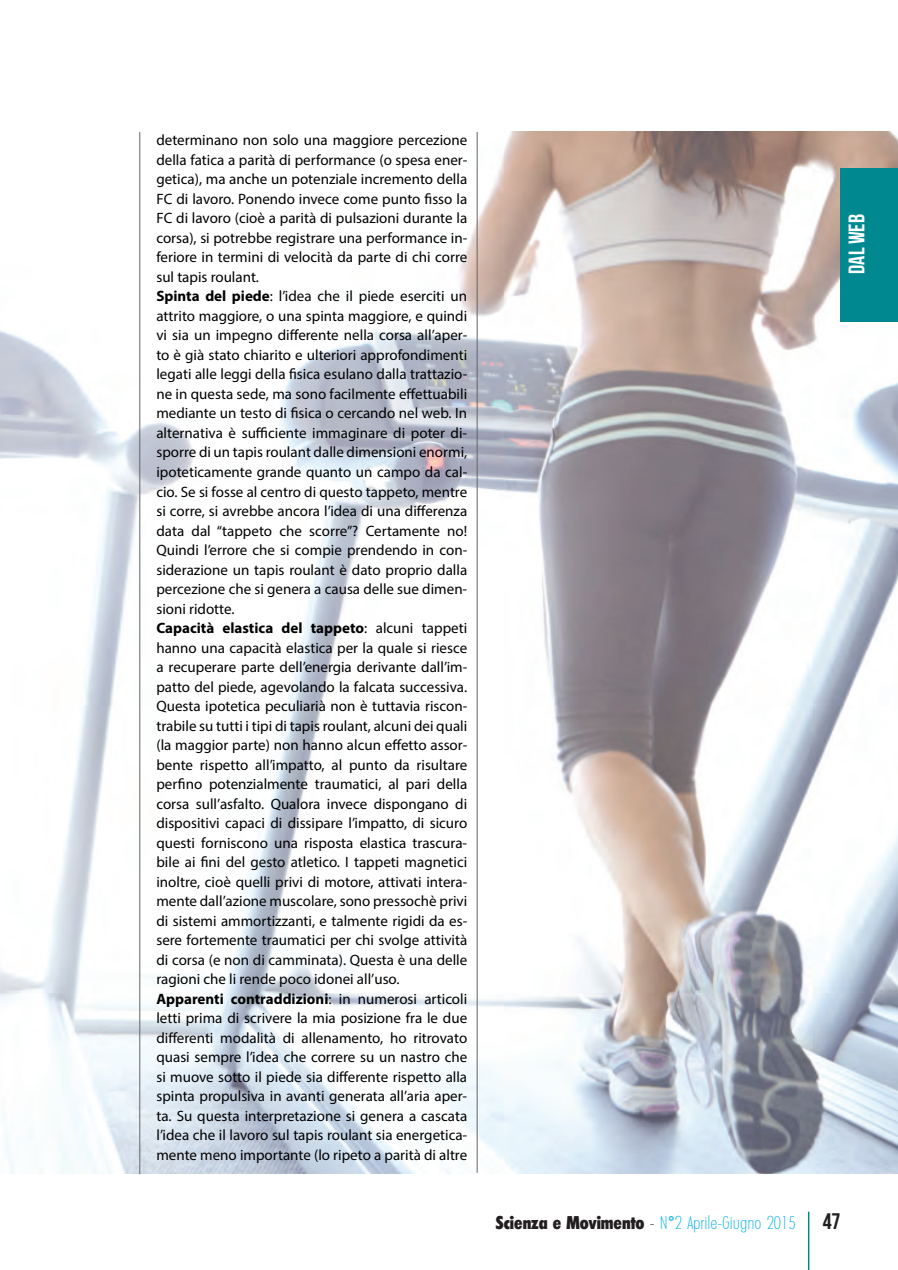
<style>
.page{position:relative;width:898px;height:1270px;background:#fff}
.page>*{position:absolute;margin:0;border:0;box-sizing:border-box;transform-origin:0 0}
.t1{font:22.5px "Bebas Neue";color:#fff}
.t2{font:200 condensed 18px "Limerick";color:#00aeef}
.t3{font:15px/19.5px "Myriad Pro";color:#000001}
.s1{font-weight:700}
.s2{font-weight:800;color:#231f20}
.s3{color:#231f20}
.s4{font-family:"Arial Narrow";font-weight:400;font-stretch:normal}
.s5{font-family:"Bebas Neue";font-weight:400;font-stretch:normal;font-size:22.5px;color:#231f20}
</style>
<div class="page">
<img style="left:504px;top:132px;width:394px;height:1041px">
<svg style="left:0;top:132px;width:504px;height:1043px"></svg>
<div style="left:840px;top:169px;width:58px;height:153px;background:#008891"></div>
<hr style="left:808px;top:1211px;width:1px;height:58px;background:#008891">
<hr style="left:139px;top:132px;width:1px;height:1042px;background:#636366">
<hr style="left:476px;top:132px;width:1px;height:1040px;background:#636366">
<p class="t3" style="left:156px;top:130px;width:312px">determinano non solo una maggiore percezione della fatica a parità di performance (o spesa ener&shy;getica), ma anche un potenziale incremento della FC di lavoro. Ponendo invece come punto fisso la FC di lavoro (cioè a parità di pulsazioni durante la corsa), si potrebbe registrare una performance in&shy;feriore in termini di velocità da parte di chi corre sul tapis roulant.<br><span class="s1">Spinta del piede</span>: l’idea che il piede eserciti un attrito maggiore, o una spinta maggiore, e quindi vi sia un impegno differente nella corsa all’aper&shy;to è già stato chiarito e ulteriori approfondimenti legati alle leggi della fisica esulano dalla trattazio&shy;ne in questa sede, ma sono facilmente effettuabili mediante un testo di fisica o cercando nel web. In alternativa è sufficiente immaginare di poter di&shy;sporre di un tapis roulant dalle dimensioni enormi, ipoteticamente grande quanto un campo da cal&shy;cio. Se si fosse al centro di questo tappeto, mentre si corre, si avrebbe ancora l’idea di una differenza data dal “tappeto che scorre”? Certamente no!<br>Quindi l’errore che si compie prendendo in con&shy;siderazione un tapis roulant è dato proprio dalla percezione che si genera a causa delle sue dimen&shy;sioni ridotte.<br><span class="s1">Capacità elastica del tappeto</span>: alcuni tappeti hanno una capacità elastica per la quale si riesce a recuperare parte dell’energia derivante dall’im&shy;patto del piede, agevolando la falcata successiva.<br>Questa ipotetica peculiarià non è tuttavia riscon&shy;trabile su tutti i tipi di tapis roulant, alcuni dei quali (la maggior parte) non hanno alcun effetto assor&shy;bente rispetto all’impatto, al punto da risultare perfino potenzialmente traumatici, al pari della corsa sull’asfalto. Qualora invece dispongano di dispositivi capaci di dissipare l’impatto, di sicuro questi forniscono una risposta elastica trascura&shy;bile ai fini del gesto atletico. I tappeti magnetici inoltre, cioè quelli privi di motore, attivati intera&shy;mente dall’azione muscolare, sono pressochè privi di sistemi ammortizzanti, e talmente rigidi da es&shy;sere fortemente traumatici per chi svolge attività di corsa (e non di camminata). Questa è una delle ragioni che li rende poco idonei all’uso.<br><span class="s1">Apparenti contraddizioni</span>: in numerosi articoli letti prima di scrivere la mia posizione fra le due differenti modalità di allenamento, ho ritrovato quasi sempre l’idea che correre su un nastro che si muove sotto il piede sia differente rispetto alla spinta propulsiva in avanti generata all’aria aper&shy;ta. Su questa interpretazione si genera a cascata l’idea che il lavoro sul tapis roulant sia energetica&shy;mente meno importante (lo ripeto a parità di altre</p>
<h1 class="t1" style="left:844px;top:274px;width:61px;rotate:-90deg">DAL WEB</h1>
<p class="t2" style="left:496px;top:1211px;width:346px"><span class="s2">Scienza e Movimento</span> <span class="s3">-</span> N<span class="s4">°</span>2 Aprile-Giugno 2015 <span class="s5">47</span></p>
</div>
